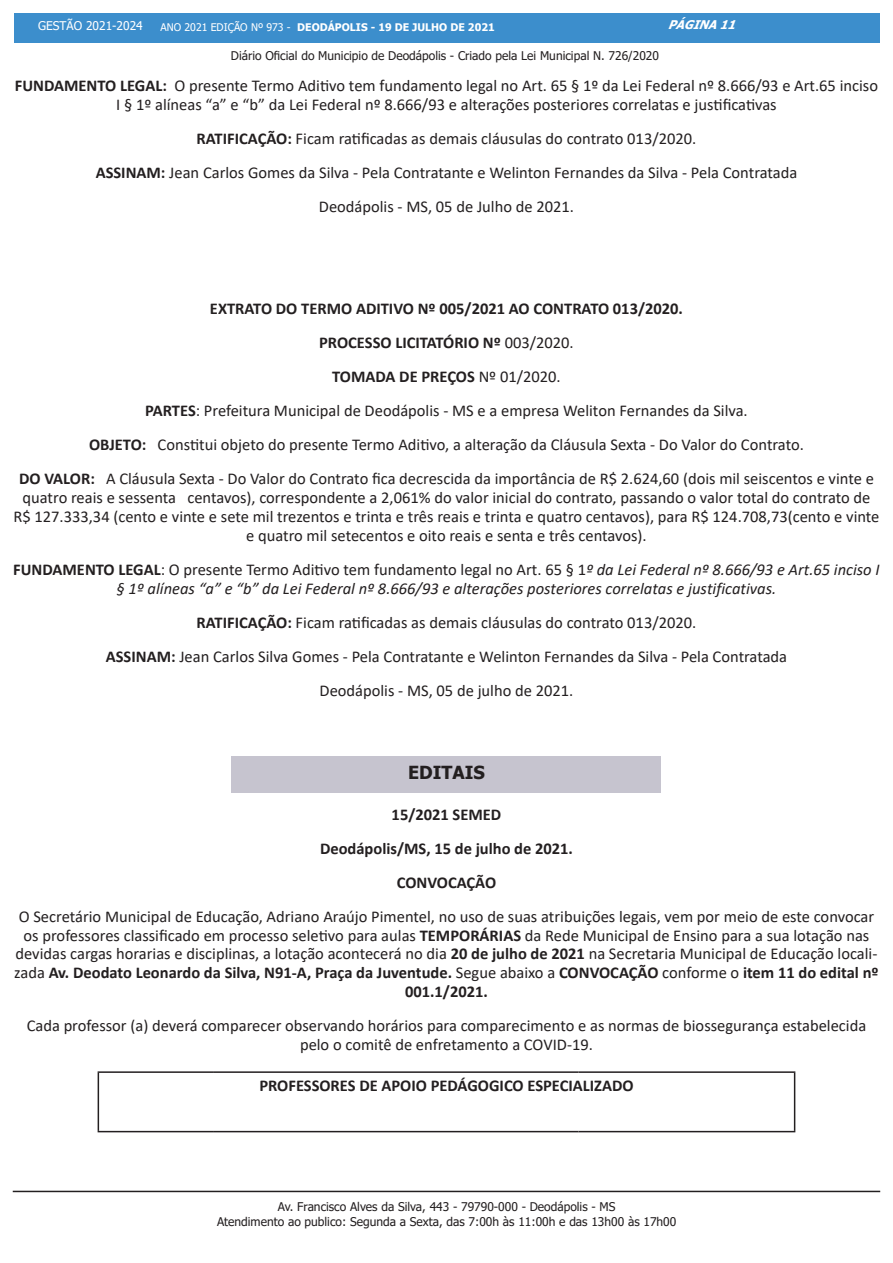
<style>
.page{position:relative;width:893px;height:1263px;background:#fff}
.page>*{position:absolute;margin:0;border:0;box-sizing:border-box;transform-origin:0 0}
.t1{font:700 18px "Tahoma";color:#231f20}
.t2{font:16.5px/19px "Calibri";color:#231f20;text-align:center}
.t3{font:700 16.5px "Calibri";color:#231f20}
.t4{font:italic 16.5px/18.9px "Calibri";color:#231f20;text-align:center}
.t5{font:12px/14.4px "Tahoma";color:#231f20;text-align:center}
.t6{font:12px "Tahoma";color:#fff}
.t7{font:italic 700 12px "Tahoma";color:#fff}
.t8{font:700 10.5px "Tahoma";color:#fff}
.s1{font-weight:400}
.s2{font-weight:700}
.s3{font-weight:700;font-style:normal}
.s4{font-style:normal}
</style>
<div class="page">
<div style="left:14px;top:14px;width:865px;height:29px;background:#3c8ecc"></div>
<hr style="left:13px;top:1191px;width:867px;height:1px;background:#231f20">
<div style="left:232px;top:756px;width:429px;height:36px;background:#c6c4cf"></div>
<hr style="left:98px;top:1071px;width:116px;height:2px;background:#231f20">
<hr style="left:98px;top:1073px;width:1px;height:58px;background:#231f20">
<hr style="left:214px;top:1071px;width:364px;height:2px;background:#231f20">
<hr style="left:578px;top:1071px;width:217px;height:2px;background:#231f20">
<hr style="left:794px;top:1073px;width:1px;height:58px;background:#231f20">
<hr style="left:98px;top:1131px;width:116px;height:1px;background:#231f20">
<hr style="left:214px;top:1131px;width:364px;height:1px;background:#231f20">
<hr style="left:578px;top:1131px;width:217px;height:1px;background:#231f20">
<p class="t6" style="left:38px;top:18px;width:106px">GESTÃO 2021-2024</p>
<p class="t8" style="left:161px;top:20px;width:336px"><span class="s1">ANO 2021 EDIÇÃO Nº 973 -</span> DEODÁPOLIS - 19 DE JULHO DE 2021</p>
<p class="t7" style="left:668px;top:16px;width:75px">PÁGINA11</p>
<p class="t5" style="left:231px;top:49px;width:430px">Diário Oficial do Municipio de Deodápolis - Criado pela Lei Municipal N. 726/2020</p>
<p class="t2" style="left:15px;top:76px;width:865px"><span class="s2">FUNDAMENTO LEGAL:</span> O presente Termo Aditivo tem fundamento legal no Art. 65 § 1º da Lei Federal nº 8.666/93 e Art.65 inciso<br>I § 1º alíneas “a” e “b” da Lei Federal nº 8.666/93 e alterações posteriores correlatas e justificativas</p>
<p class="t2" style="left:197px;top:129px;width:501px"><span class="s2">RATIFICAÇÃO:</span> Ficam ratificadas as demais cláusulas do contrato 013/2020.</p>
<p class="t2" style="left:96px;top:163px;width:703px"><span class="s2">ASSINAM:</span> Jean Carlos Gomes da Silva - Pela Contratante e Welinton Fernandes da Silva - Pela Contratada</p>
<p class="t2" style="left:319px;top:197px;width:257px">Deodápolis - MS, 05 de Julho de 2021.</p>
<p class="t3" style="left:210px;top:297px;width:474px">EXTRATO DO TERMO ADITIVO Nº 005/2021 AO CONTRATO 013/2020.</p>
<p class="t3" style="left:319px;top:331px;width:256px">PROCESSO LICITATÓRIO Nº <span class="s1">003/2020.</span></p>
<p class="t3" style="left:332px;top:365px;width:230px">TOMADA DE PREÇOS <span class="s1">Nº 01/2020.</span></p>
<p class="t2" style="left:145px;top:400px;width:604px"><span class="s2">PARTES</span>: Prefeitura Municipal de Deodápolis - MS e a empresa Weliton Fernandes da Silva.</p>
<p class="t2" style="left:89px;top:434px;width:716px"><span class="s2">OBJETO:</span> Constitui objeto do presente Termo Aditivo, a alteração da Cláusula Sexta - Do Valor do Contrato.</p>
<p class="t2" style="left:13px;top:468px;width:868px"><span class="s2">DO VALOR:</span> A Cláusula Sexta - Do Valor do Contrato fica decrescida da importância de R$ 2.624,60 (dois mil seiscentos e vinte e quatro reais e sessenta centavos), correspondente a 2,061% do valor inicial do contrato, passando o valor total do contrato de R$ 127.333,34 (cento e vinte e sete mil trezentos e trinta e três reais e trinta e quatro centavos), para R$ 124.708,73(cento e vinte e quatro mil setecentos e oito reais e senta e três centavos).</p>
<p class="t4" style="left:13px;top:559px;width:868px"><span class="s3">FUNDAMENTO LEGAL</span><span class="s4">: O presente Termo Aditivo tem fundamento legal no Art. 65 § 1</span>º da Lei Federal nº 8.666/93 e Art.65 inciso I § 1º alíneas “a” e “b” da Lei Federal nº 8.666/93 e alterações posteriores correlatas e justificativas.</p>
<p class="t2" style="left:197px;top:612px;width:501px"><span class="s2">RATIFICAÇÃO:</span> Ficam ratificadas as demais cláusulas do contrato 013/2020.</p>
<p class="t2" style="left:106px;top:646px;width:683px"><span class="s2">ASSINAM:</span> Jean Carlos Silva Gomes - Pela Contratante e Welinton Fernandes da Silva - Pela Contratada</p>
<p class="t2" style="left:320px;top:680px;width:255px">Deodápolis - MS, 05 de julho de 2021.</p>
<p class="t1" style="left:408px;top:760px;width:78px">EDITAIS</p>
<p class="t3" style="left:392px;top:802px;width:111px">15/2021 SEMED</p>
<p class="t3" style="left:320px;top:836px;width:255px">Deodápolis/MS, 15 de julho de 2021.</p>
<p class="t3" style="left:397px;top:870px;width:101px">CONVOCAÇÃO</p>
<p class="t2" style="left:14px;top:906px;width:866px">O Secretário Municipal de Educação, Adriano Araújo Pimentel, no uso de suas atribuições legais, vem por meio de este convocar os professores classificado em processo seletivo para aulas <span class="s2">TEMPORÁRIAS</span> da Rede Municipal de Ensino para a sua lotação nas devidas cargas horarias e disciplinas, a lotação acontecerá no dia <span class="s2">20 de julho de 2021</span> na Secretaria Municipal de Educação locali&shy;zada <span class="s2">Av. Deodato Leonardo da Silva, N91-A, Praça da Juventude.</span> Segue abaixo a <span class="s2">CONVOCAÇÃO</span> conforme o <span class="s2">item 11 do edital nº 001.1/2021.</span></p>
<p class="t2" style="left:27px;top:1016px;width:841px">Cada professor (a) deverá comparecer observando horários para comparecimento e as normas de biossegurança estabelecida pelo o comitê de enfretamento a COVID-19.</p>
<p class="t3" style="left:259px;top:1073px;width:376px">PROFESSORES DE APOIO PEDÁGOGICO ESPECIALIZADO</p>
<p class="t5" style="left:217px;top:1200px;width:461px">Av. Francisco Alves da Silva, 443 - 79790-000 - Deodápolis - MS<br>Atendimento ao publico: Segunda a Sexta, das 7:00h às 11:00h e das 13h00 às 17h00</p>
</div>
